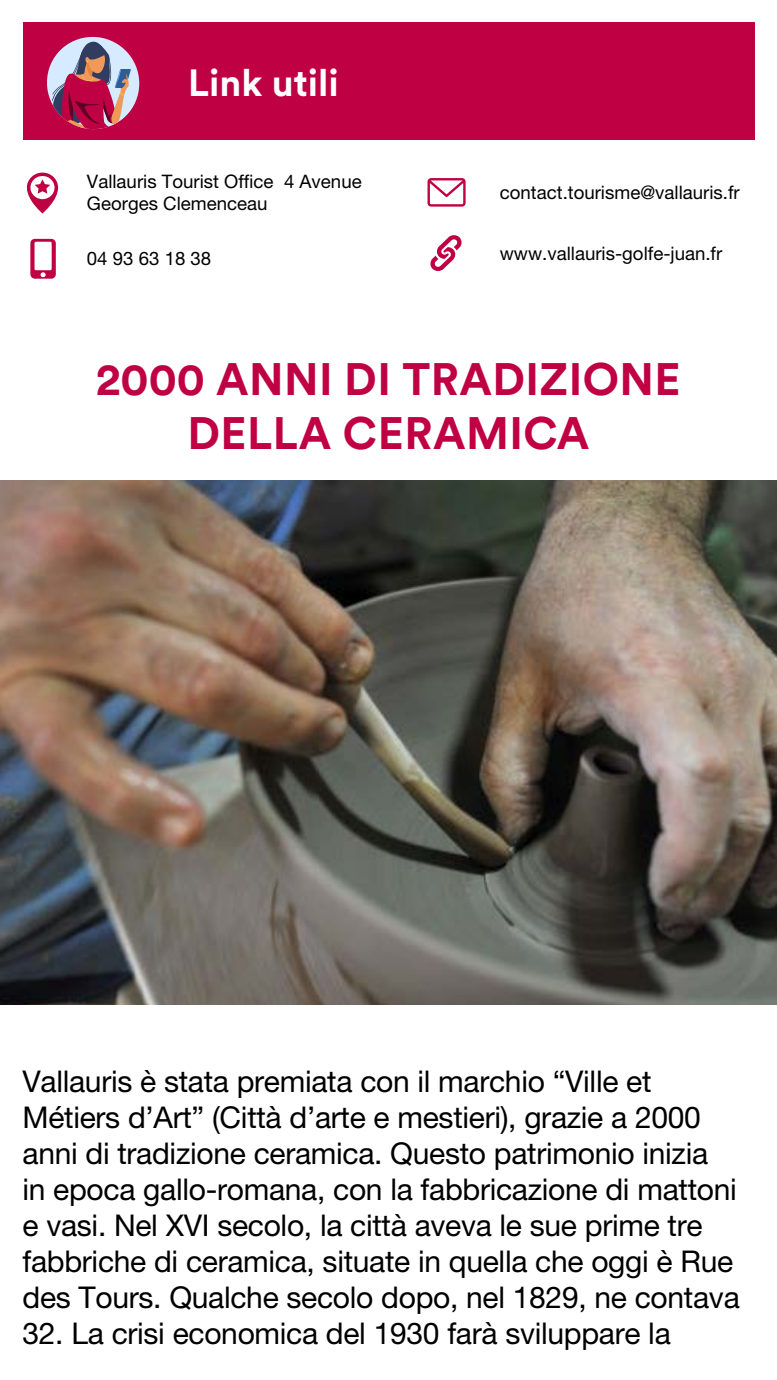
<style>
.page{position:relative;width:777px;height:1380px;background:#fff}
.page>*{position:absolute;margin:0;border:0;box-sizing:border-box;transform-origin:0 0}
.t1{font:700 45px/54px "Circular Std";letter-spacing:.01em;color:#bf0042;text-align:center}
.t2{font:700 37.5px "Circular Std";color:#fff}
.t3{font:30px/36px "Helvetica Neue LT Pro";letter-spacing:-.01em;color:#000}
.t4{font:18.62px/22.3px "Helvetica Neue LT Pro";color:#000}
</style>
<div class="page">
<img style="left:0;top:480px;width:776px;height:525px">
<div style="left:22px;top:22px;width:732px;height:118px;background:#bf0042"></div>
<svg style="left:47px;top:37px;width:92px;height:92px"></svg>
<svg style="left:27px;top:173px;width:31px;height:40px"></svg>
<svg style="left:30px;top:239px;width:26px;height:40px"></svg>
<svg style="left:427px;top:178px;width:38px;height:29px"></svg>
<svg style="left:430px;top:235px;width:32px;height:36px"></svg>
<p class="t2" style="left:188px;top:59px;width:152px">Link utili</p>
<p class="t4" style="left:87px;top:170px;width:276px">Vallauris Tourist Office 4 Avenue<br>Georges Clemenceau</p>
<p class="t4" style="left:499px;top:181px;width:241px">contact.tourisme@vallauris.fr</p>
<p class="t4" style="left:499px;top:242px;width:224px">www.vallauris-golfe-juan.fr</p>
<p class="t4" style="left:87px;top:247px;width:126px">04 93 63 18 38</p>
<h1 class="t1" style="left:96px;top:351px;width:586px">2000 ANNI DI TRADIZIONE<br>DELLA CERAMICA</h1>
<p class="t3" style="left:22px;top:1063px;width:718px">Vallauris è stata premiata con il marchio “Ville et Métiers d’Art” (Città d’arte e mestieri), grazie a 2000 anni di tradizione ceramica. Questo patrimonio inizia<br>in epoca gallo-romana, con la fabbricazione di mattoni e vasi. Nel XVI secolo, la città aveva le sue prime tre fabbriche di ceramica, situate in quella che oggi è Rue des Tours. Qualche secolo dopo, nel 1829, ne contava</p>
<p class="t3" style="left:22px;top:1315px;width:649px">32. La crisi economica del 1930 farà sviluppare la</p>
</div>
